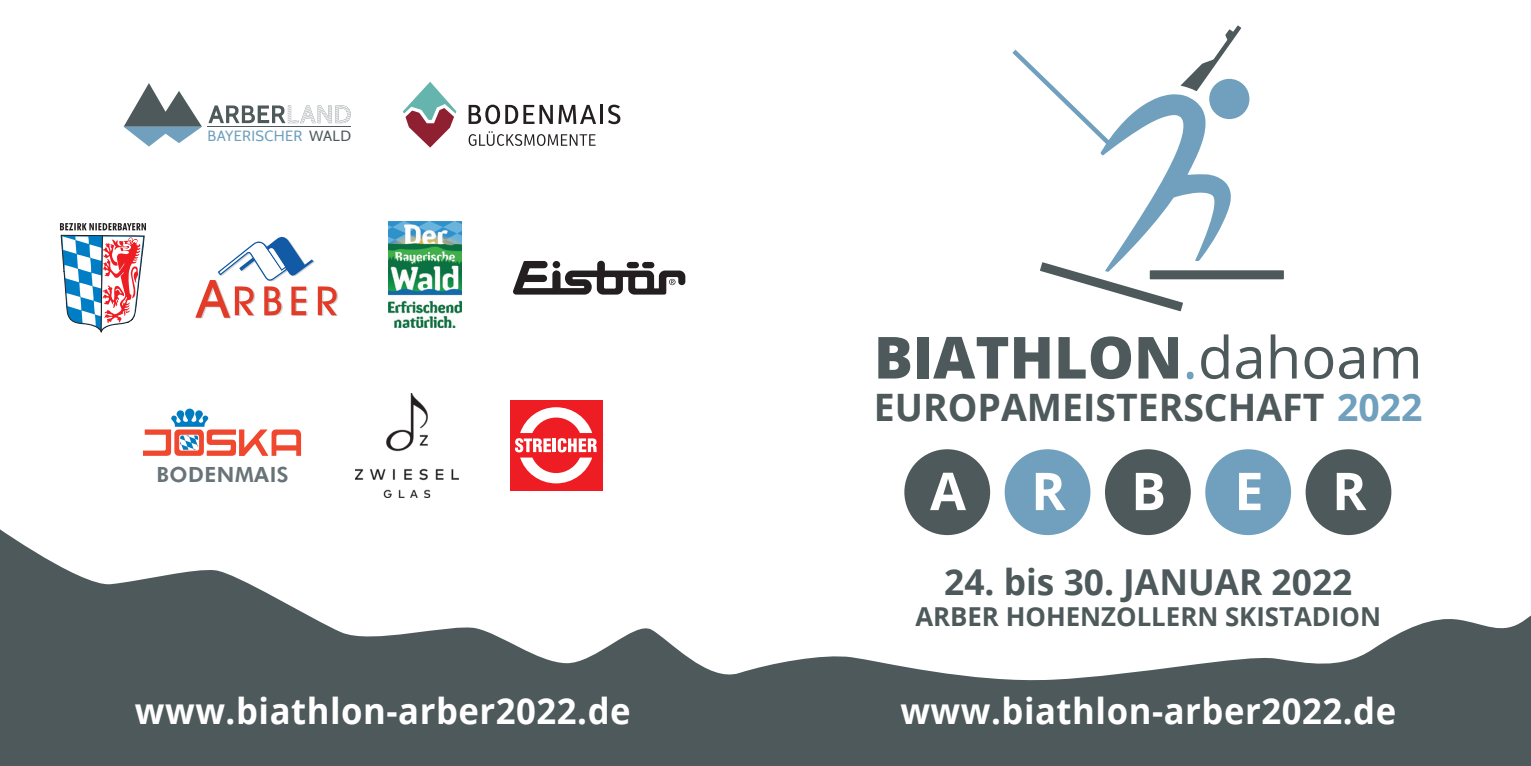
<style>
.page{position:relative;width:1531px;height:766px;background:#fff}
.page>*{position:absolute;margin:0;border:0;box-sizing:border-box;transform-origin:0 0}
.t1{font:800 58.05px "Open Sans";color:#4d595a}
.t2{font:700 52.2px "Open Sans";color:#fff}
.t3{font:700 37.8px "Open Sans";color:#4d595a}
.t4{font:700 35.77px "Open Sans";letter-spacing:.015em;color:#fff}
.t5{font:700 35.77px "Open Sans";color:#4d595a}
.t6{font:700 26.1px "Open Sans";color:#4d595a}
.t7{font:800 20.93px "Futura BT";letter-spacing:.025em;color:#687379}
.t8{font:14.85px "Cabin";letter-spacing:.02em;color:#70a0bd}
.s1{color:#4d595a}
.s2{font-weight:400;color:#70a0bd}
.s3{font-weight:400}
.s4{color:#70a0bd}
</style>
<div class="page">
<div style="left:904px;top:449px;width:86px;height:86px;background:#4d595a;border-radius:50%"></div>
<div style="left:1004px;top:449px;width:86px;height:86px;background:#70a0bd;border-radius:50%"></div>
<div style="left:1105px;top:449px;width:86px;height:86px;background:#4d595a;border-radius:50%"></div>
<div style="left:1205px;top:449px;width:86px;height:86px;background:#70a0bd;border-radius:50%"></div>
<div style="left:1305px;top:449px;width:86px;height:86px;background:#4d595a;border-radius:50%"></div>
<svg style="left:1012px;top:50px;width:219px;height:212px"></svg>
<div style="left:1209px;top:79px;width:40px;height:40px;background:#70a0bd;border-radius:50%"></div>
<svg style="left:1040px;top:262px;width:244px;height:49px"></svg>
<svg style="left:1180px;top:25px;width:61px;height:66px"></svg>
<svg style="left:0;top:516px;width:1531px;height:249px;fill:#4d595a"></svg>
<img style="left:356px;top:394px;width:102px;height:103px">
<svg style="left:143px;top:408px;width:158px;height:48px"></svg>
<div style="left:510px;top:400px;width:92px;height:90px;background:#ee1d23"></div>
<svg style="left:515px;top:407px;width:82px;height:76px"></svg>
<svg style="left:124px;top:83px;width:78px;height:63px"></svg>
<hr style="left:208px;top:126px;width:143px;height:1px;background:#4d595a">
<svg style="left:208px;top:105px;width:143px;height:18px"></svg>
<svg style="left:469px;top:105px;width:127px;height:19px"></svg>
<hr style="left:600px;top:105px;width:3px;height:19px;background:#231f20">
<svg style="left:608px;top:105px;width:12px;height:19px"></svg>
<svg style="left:469px;top:131px;width:126px;height:15px"></svg>
<svg style="left:403px;top:82px;width:53px;height:66px"></svg>
<img style="left:389px;top:222px;width:72px;height:105px">
<svg style="left:60px;top:223px;width:86px;height:109px"></svg>
<svg style="left:513px;top:261px;width:172px;height:33px"></svg>
<svg style="left:195px;top:236px;width:143px;height:82px"></svg>
<p class="t8" style="left:208px;top:127px;width:145px">BAYERISCHER <span class="s1">WALD</span></p>
<p class="t7" style="left:156px;top:462px;width:134px">BODENMAIS</p>
<h1 class="t1" style="left:874px;top:313px;width:550px">BIATHLON<span class="s2">.</span><span class="s3">dahoam</span></h1>
<p class="t3" style="left:874px;top:380px;width:550px">EUROPAMEISTERSCHAFT <span class="s4">2022</span></p>
<h2 class="t2" style="left:930px;top:454px;width:137px">A R</h2>
<h2 class="t2" style="left:1131px;top:454px;width:37px">B</h2>
<h2 class="t2" style="left:1234px;top:454px;width:31px">E</h2>
<h2 class="t2" style="left:1332px;top:454px;width:36px">R</h2>
<p class="t5" style="left:944px;top:556px;width:410px">24. bis 30. JANUAR 2022</p>
<p class="t6" style="left:915px;top:597px;width:467px">ARBER HOHENZOLLERN SKISTADION</p>
<p class="t4" style="left:135px;top:686px;width:497px">www.biathlon-arber2022.de</p>
<p class="t4" style="left:900px;top:686px;width:497px">www.biathlon-arber2022.de</p>
</div>
